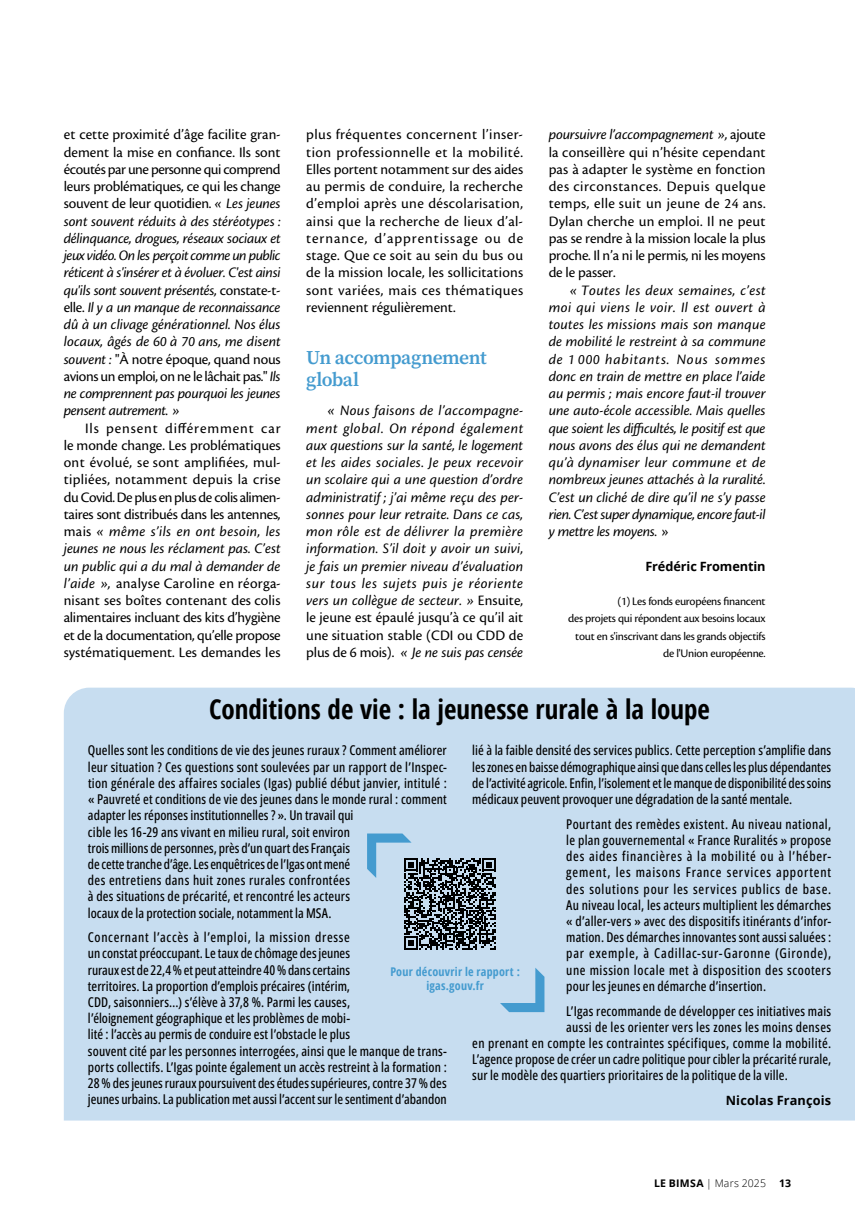
<style>
.page{position:relative;width:855px;height:1212px;background:#fff}
.page>*{position:absolute;margin:0;border:0;box-sizing:border-box;transform-origin:0 0}
.t1{font:700 condensed 27px "Open Sans";color:#000}
.t2{font:600 19.5px/22.5px "Source Serif 4";letter-spacing:-.025em;color:#449bcf}
.t3{font:italic 15px/17.2px "Cronos Pro";letter-spacing:-.02em;color:#000;text-align:justify}
.t4{font:15px/17.2px "Cronos Pro";color:#000;text-align:justify}
.t5{font:500 13.5px/16.2px "Open Sans Condensed";letter-spacing:.01em;color:#000}
.t6{font:500 13.5px "Open Sans Condensed";letter-spacing:.03em;color:#000}
.t7{font:700 12.75px "Open Sans";letter-spacing:-.005em;color:#000}
.t8{font:12px/17.2px "Cronos Pro";letter-spacing:-.02em;color:#000;text-align:right}
.t9{font:700 condensed 12px/14.4px "Open Sans";letter-spacing:.02em;color:#449bcf;text-align:center}
.t10{font:300 10.5px "Open Sans";letter-spacing:.015em;color:#000}
.t11{font:700 10.5px "Open Sans";color:#000}
.s1{font-style:normal}
.s2{font-style:italic}
.s3{font-weight:700}
</style>
<div class="page">
<div style="left:64px;top:688px;width:791px;height:432px;background:#c7ddf0"></div>
<svg style="left:500px;top:968px;width:44px;height:44px;background:#9cc7e5"></svg>
<svg style="left:367px;top:833px;width:128px;height:116px;background:#8193a1"></svg>
<p class="t4" style="left:306px;top:126px;width:218px">plus fréquentes concernent l’inser&shy;tion professionnelle et la mobilité.<br>Elles portent notamment sur des aides au permis de conduire, la recherche d’emploi après une déscolarisation, ainsi que la recherche de lieux d’al&shy;ternance, d’apprentissage ou de stage. Que ce soit au sein du bus ou de la mission locale, les sollicitations sont variées, mais ces thématiques reviennent régulièrement.</p>
<h2 class="t2" style="left:306px;top:345px;width:182px">Un accompagnement global</h2>
<p class="t3" style="left:306px;top:402px;width:218px;text-indent:21px">« Nous faisons de l’accompagne&shy;ment global. On répond également aux questions sur la santé, le logement et les aides sociales. Je peux recevoir un scolaire qui a une question d’ordre administratif ; j’ai même reçu des per&shy;sonnes pour leur retraite. Dans ce cas, mon rôle est de délivrer la première information. S’il doit y avoir un suivi, je fais un premier niveau d’évaluation sur tous les sujets puis je réoriente vers un collègue de secteur. » <span class="s1">Ensuite, le jeune est épaulé jusqu’à ce qu’il ait une situation stable (CDI ou CDD de plus de 6 mois).</span> « Je ne suis pas censée</p>
<p class="t3" style="left:64px;top:126px;width:218px"><span class="s1">et cette proximité d’âge facilite gran&shy;dement la mise en confiance. Ils sont écoutés par une personne qui comprend leurs problématiques, ce qui les change souvent de leur quotidien.</span> « Les jeunes sont souvent réduits à des stéréotypes : délinquance, drogues, réseaux sociaux et jeux vidéo. On les perçoit comme un public réticent à s'insérer et à évoluer. C'est ainsi qu'ils sont souvent présentés, <span class="s1">constate-t&shy;elle.</span> Il y a un manque de reconnaissance dû à un clivage générationnel. Nos élus locaux, âgés de 60 à 70 ans, me disent souvent : <span class="s1">"À notre époque, quand nous avions un emploi, on ne le lâchait pas."</span> Ils ne comprennent pas pourquoi les jeunes pensent autrement. »</p>
<p class="t4" style="left:64px;top:419px;width:218px;text-indent:21px">Ils pensent différemment car le monde change. Les problématiques ont évolué, se sont amplifiées, mul&shy;tipliées, notamment depuis la crise du Covid. De plus en plus de colis alimen&shy;taires sont distribués dans les antennes, mais <span class="s2">« même s’ils en ont besoin, les jeunes ne nous les réclament pas. C’est un public qui a du mal à demander de l’aide »,</span> analyse Caroline en réorga&shy;nisant ses boîtes contenant des colis alimentaires incluant des kits d’hygiène et de la documentation, qu’elle propose systématiquement. Les demandes les</p>
<p class="t4" style="left:549px;top:126px;width:218px"><span class="s2">poursuivre l’accompagnement »,</span> ajoute la conseillère qui n’hésite cependant pas à adapter le système en fonction des circonstances. Depuis quelque temps, elle suit un jeune de 24 ans.<br>Dylan cherche un emploi. Il ne peut pas se rendre à la mission locale la plus proche. Il n’a ni le permis, ni les moyens de le passer.</p>
<p class="t3" style="left:549px;top:281px;width:219px;text-indent:21px">« Toutes les deux semaines, c’est moi qui viens le voir. Il est ouvert à toutes les missions mais son manque de mobilité le restreint à sa commune de 1 000 habitants. Nous sommes donc en train de mettre en place l’aide au permis ; mais encore faut-il trouver une auto-école accessible. Mais quelles que soient les difficultés, le positif est que nous avons des élus qui ne demandent qu’à dynamiser leur commune et de nombreux jeunes attachés à la ruralité.<br>C’est un cliché de dire qu’il ne s’y passe rien. C’est super dynamique, encore faut-il y mettre les moyens. <span class="s1">»</span></p>
<p class="t7" style="left:645px;top:557px;width:122px">Frédéric Fromentin</p>
<p class="t8" style="left:568px;top:593px;width:199px">(1) Les fonds européens financent<br>des projets qui répondent aux besoins locaux tout en s'inscrivant dans les grands objectifs de l'Union européenne.</p>
<h1 class="t1" style="left:209px;top:690px;width:502px">Conditions de vie : la jeunesse rurale à la loupe</h1>
<p class="t5" style="left:88px;top:742px;width:360px">Quelles sont les conditions de vie des jeunes ruraux ? Comment améliorer leur situation ? Ces questions sont soulevées par un rapport de l’Inspec&shy;tion générale des affaires sociales (Igas) publié début janvier, intitulé : « Pauvreté et conditions de vie des jeunes dans le monde rural : comment adapter les réponses institutionnelles ? ». Un travail qui<br>cible les 16-29 ans vivant en milieu rural, soit environ<br>trois millions de personnes, près d’un quart des -Français<br>de cette tranche d’âge.Les enquêtrices de l’Igas ontmené<br>des entretiens dans huit zones rurales confrontées<br>à des situations de précarité, et rencontré les acteurs<br>locaux de la protection sociale, notamment la MSA.</p>
<p class="t5" style="left:88px;top:929px;width:360px">Concernant l’accès à l’emploi, la mission dresse<br>un constat préoccupant.Le taux de chômage des jeunes<br>ruraux est de 22,4 %et peut atteindre 40 %danscertains<br>territoires. La proportion d’emplois précaires (intérim,<br>CDD, saisonniers…) s’élève à 37,8 %. Parmi les causes,<br>l’éloignement géographique et les problèmes de mobi-<br>lité : l’accès au permis de conduire est l’obstacle le plus<br>souvent cité par les personnes interrogées, ainsi que le manque de trans&shy;ports collectifs. L’Igas pointe -également un accès restreint à la formation :<br>28 %desjeunesruraux -poursuivent des étudessupérieures,contre 37 %des jeunes urbains.La publicationmet aussi l’accentsurle sentiment d’abandon</p>
<p class="t5" style="left:472px;top:742px;width:360px;text-align:justify">lié à la faible densité des services publics. Cette perception s’amplifie dans les zones en baisse démographique ainsi que danscellesles plus dépendantes de l’activité agricole. Enfin, l’isolement etlemanque de disponibilité dessoins médicaux peuvent provoquer une dégradation de la santé mentale.</p>
<p class="t5" style="left:566px;top:815px;width:266px;text-align:justify">Pourtant des remèdes existent. Au niveau national, le plan gouvernemental « France Ruralités » propose des aides financières à la mobilité ou à l’héber&shy;gement, les maisons France services apportent des solutions pour les services publics de base.<br>Au niveau local, les acteurs multiplient les démarches « d’aller-vers » avec des dispositifs -itinérants d’infor&shy;mation. Des démarchesinnovantessont aussi saluées : par exemple, à Cadillac-sur-Garonne (Gironde), une mission locale met à disposition des scooters pour les jeunes en démarche d’insertion.</p>
<p class="t5" style="left:566px;top:1002px;width:266px">L’Igas recommande de développer ces initiatives mais</p>
<p class="t5" style="left:566px;top:1018px;width:266px">aussi de les orienter vers les zones les moins denses</p>
<p class="t6" style="left:472px;top:1034px;width:360px">en prenant en compte les contraintes spécifiques, comme la mobilité.</p>
<p class="t5" style="left:472px;top:1051px;width:360px">L’agence propose de créer un cadre politique pour ciblerla précarité rurale,</p>
<p class="t5" style="left:472px;top:1067px;width:317px">sur le modèle des quartiers prioritaires de la politique de la ville.</p>
<p class="t7" style="left:726px;top:1092px;width:107px">Nicolas François</p>
<p class="t9" style="left:390px;top:964px;width:131px">Pour découvrir le rapport : igas.gouv.fr</p>
<p class="t10" style="left:654px;top:1176px;width:113px"><span class="s3">LE BIMSA</span> | Mars 2025</p>
<p class="t11" style="left:779px;top:1175px;width:13px">13</p>
</div>
